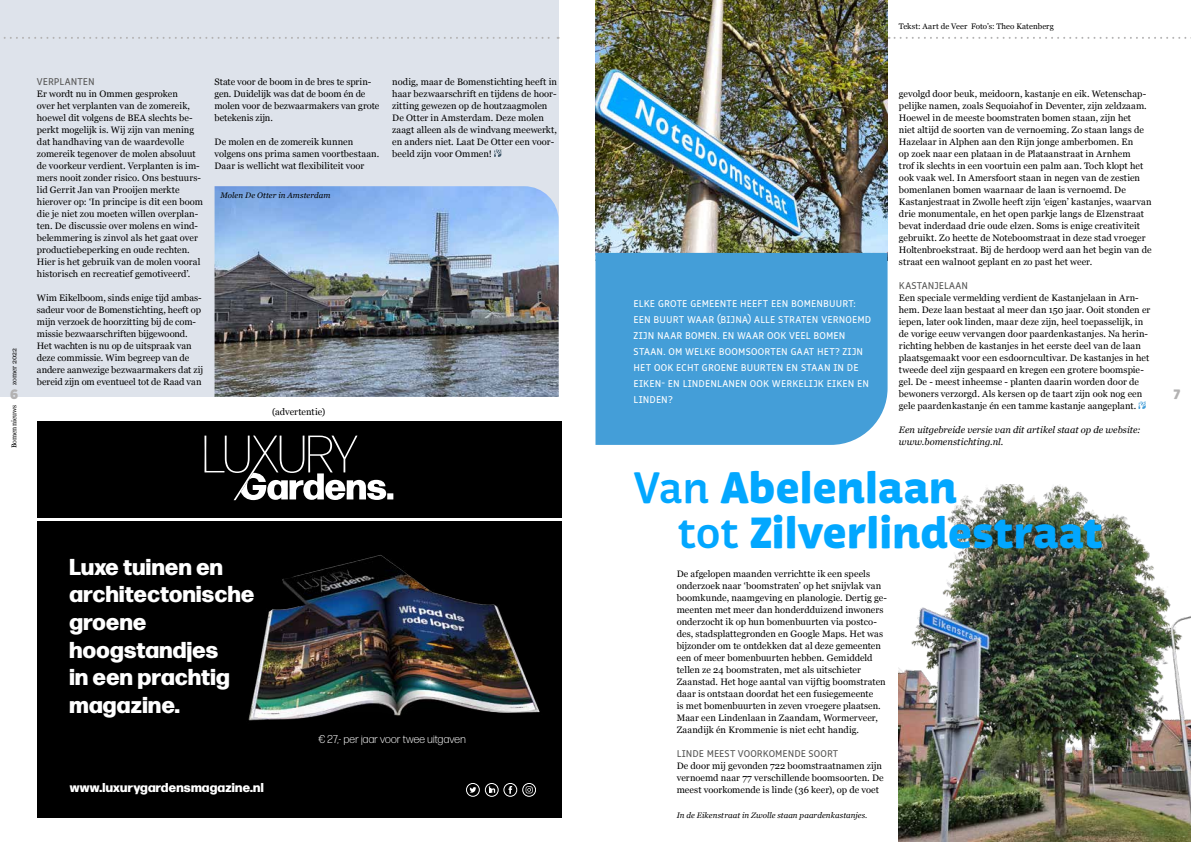
<style>
.page{position:relative;width:1191px;height:842px;background:#fff}
.page>*{position:absolute;margin:0;border:0;box-sizing:border-box;transform-origin:0 0}
.t1{font:900 44.7px/44.7px "Respublika FY";letter-spacing:-.005em;color:#02a7ff}
.t2{font:800 23px/27.6px "Forma DJR Display";letter-spacing:.02em;color:#fff}
.t3{font:900 14px "Respublika FY";color:#b3b2b2}
.t4{font:800 12.9px "Forma DJR Display";letter-spacing:.02em;color:#fff}
.t5{font:300 11.4px "Forma DJR Display";letter-spacing:.03em;color:#fff}
.t6{font:10px/16px "Respublika FY";letter-spacing:.015em;color:#fff}
.t7{font:10px "Respublika FY";letter-spacing:.005em;color:#575756}
.t8{font:9.4px/12px "Georgia";color:#000}
.t9{font:italic 9.4px/12px "Georgia";letter-spacing:.005em;color:#000}
.t10{font:italic 8px "Georgia";letter-spacing:.005em;color:#000}
.t11{font:8px "Georgia";letter-spacing:.005em;color:#000}
.t12{font:7px "Georgia";color:#000}
.s1{font-weight:700}
</style>
<div class="page">
<div style="left:0;top:0;width:558px;height:397px;background:#dee3eb"></div>
<img style="left:899px;top:485px;width:292px;height:357px">
<img style="left:595px;top:0;width:292px;height:253px">
<img style="left:214px;top:186px;width:344px;height:211px">
<div style="left:595px;top:253px;width:292px;height:192px;background:#449ed8"></div>
<svg style="left:1138px;top:402px;width:7px;height:7px"></svg>
<svg style="left:494px;top:150px;width:7px;height:7px"></svg>
<svg style="left:3px;top:37px;width:555px;height:2px"></svg>
<svg style="left:888px;top:37px;width:303px;height:2px"></svg>
<div style="left:37px;top:421px;width:524px;height:397px;background:#000"></div>
<div style="left:485px;top:783px;width:13px;height:13px;border:1px solid #fff;border-radius:50%"></div>
<svg style="left:489px;top:786px;width:6px;height:7px"></svg>
<div style="left:466px;top:783px;width:13px;height:13px;border:1px solid #fff;border-radius:50%"></div>
<svg style="left:469px;top:787px;width:7px;height:6px"></svg>
<div style="left:503px;top:783px;width:14px;height:13px;border:1px solid #fff;border-radius:50%"></div>
<svg style="left:508px;top:786px;width:4px;height:8px"></svg>
<div style="left:522px;top:783px;width:14px;height:13px;border:1px solid #fff;border-radius:50%"></div>
<svg style="left:525px;top:786px;width:7px;height:7px"></svg>
<svg style="left:204px;top:436px;width:189px;height:64px"></svg>
<hr style="left:37px;top:518px;width:524px;height:2px;background:#fff">
<img style="left:235px;top:520px;width:316px;height:201px">
<p class="t11" style="left:899px;top:20px;width:156px">Tekst: Aart de Veer Foto’s: Theo Katenberg</p>
<p class="t8" style="left:214px;top:75px;width:166px">State voor de boom in de bres te sprin&shy;gen. Duidelijk was dat de boom én de molen voor de bezwaarmakers van grote betekenis zijn.</p>
<p class="t8" style="left:214px;top:135px;width:166px">De molen en de zomereik kunnen volgens ons prima samen voortbestaan.<br>Daar is wellicht wat flexibiliteit voor</p>
<p class="t8" style="left:392px;top:75px;width:166px">nodig, maar de Bomenstichting heeft in haar bezwaarschrift en tijdens de hoor&shy;zitting gewezen op de houtzaagmolen De Otter in Amsterdam. Deze molen zaagt alleen als de windvang meewerkt, en anders niet. Laat De Otter een voor&shy;beeld zijn voor Ommen!</p>
<p class="t7" style="left:37px;top:75px;width:59px">VERPLANTEN</p>
<p class="t8" style="left:37px;top:87px;width:168px">Er wordt nu in Ommen gesproken<br>over het verplanten van de zomereik, hoewel dit volgens de BEA slechts be&shy;perkt mogelijk is. Wij zijn van mening dat handhaving van de waardevolle zomereik tegenover de molen absoluut de voorkeur verdient. Verplanten is im&shy;mers nooit zonder risico. Ons bestuurs&shy;lid Gerrit Jan van Prooijen merkte hierover op: ‘In principe is dit een boom die je niet zou moeten willen overplan&shy;ten. De discussie over molens en wind&shy;belemmering is zinvol als het gaat over productiebeperking en oude rechten.<br>Hier is het gebruik van de molen vooral historisch en recreatief gemotiveerd’.</p>
<p class="t8" style="left:37px;top:291px;width:168px">Wim Eikelboom, sinds enige tijd ambas&shy;sadeur voor de Bomenstichting, heeft op mijn verzoek de hoorzitting bij de com&shy;missie bezwaarschriften bijgewoond.<br>Het wachten is nu op de uitspraak van deze commissie. Wim begreep van de andere aanwezige bezwaarmakers dat zij bereid zijn om eventueel tot de Raad van</p>
<p class="t8" style="left:899px;top:87px;width:254px">gevolgd door beuk, meidoorn, kastanje en eik. Wetenschap&shy;pelijke namen, zoals Sequoiahof in Deventer, zijn zeldzaam.<br>Hoewel in de meeste boomstraten bomen staan, zijn het<br>niet altijd de soorten van de vernoeming. Zo staan langs de Hazelaar in Alphen aan den Rijn jonge amberbomen. En<br>op zoek naar een plataan in de Plataanstraat in Arnhem<br>trof ik slechts in een voortuin een palm aan. Toch klopt het ook vaak wel. In Amersfoort staan in negen van de zestien bomenlanen bomen waarnaar de laan is vernoemd. De Kastanjestraat in Zwolle heeft zijn ‘eigen’ kastanjes, waarvan drie monumentale, en het open parkje langs de Elzenstraat bevat inderdaad drie oude elzen. Soms is enige creativiteit gebruikt. Zo heette de Noteboomstraat in deze stad vroeger Holtenbroekstraat. Bij de herdoop werd aan het begin van de straat een walnoot geplant en zo past het weer.</p>
<p class="t7" style="left:899px;top:279px;width:71px">KASTANJELAAN</p>
<p class="t8" style="left:899px;top:291px;width:253px">Een speciale vermelding verdient de Kastanjelaan in Arn&shy;hem. Deze laan bestaat al meer dan 150 jaar. Ooit stonden er iepen, later ook linden, maar deze zijn, heel toepasselijk, in de vorige eeuw vervangen door paardenkastanjes. Na herin&shy;richting hebben de kastanjes in het eerste deel van de laan plaatsgemaakt voor een esdoorncultivar. De kastanjes in het tweede deel zijn gespaard en kregen een grotere boomspie&shy;gel. De - meest inheemse - planten daarin worden door de bewoners verzorgd. Als kersen op de taart zijn ook nog een gele paardenkastanje én een tamme kastanje aangeplant.</p>
<p class="t9" style="left:899px;top:423px;width:243px">Een uitgebreide versie van dit artikel staat op de website: www.bomenstichting.nl.</p>
<p class="t10" style="left:221px;top:190px;width:111px">Molen De Otter in Amsterdam</p>
<p class="t6" style="left:633px;top:296px;width:239px">ELKE GROTE GEMEENTE HEEFT EEN BOMENBUURT:<br>EEN BUURT WAAR (BIJNA) ALLE STRATEN VERNOEMD ZIJN NAAR BOMEN. EN WAAR OOK VEEL BOMEN STAAN. OM WELKE BOOMSOORTEN GAAT HET? ZIJN HET OOK ECHT GROENE BUURTEN EN STAAN IN DE EIKEN- EN LINDENLANEN OOK WERKELIJK EIKEN EN LINDEN?</p>
<p class="t12" style="left:9px;top:385px;width:39px;rotate:-90deg">zomer 2022</p>
<h3 class="t3" style="left:10px;top:385px;width:10px">6</h3>
<h3 class="t3" style="left:1173px;top:385px;width:8px">7</h3>
<p class="t12" style="left:9px;top:448px;width:45px;rotate:-90deg">Bomennieuws</p>
<p class="t8" style="left:272px;top:406px;width:54px">(advertentie)</p>
<h2 class="t2" style="left:69px;top:551px;width:186px">Luxe tuinen en architectonische groene hoogstandjes<br>in een prachtig magazine.</h2>
<h3 class="t4" style="left:70px;top:778px;width:195px">www.luxurygardensmagazine.nl</h3>
<p class="t5" style="left:318px;top:732px;width:149px">€ 27,- per jaar voor twee uitgaven</p>
<h1 class="t1" style="left:678px;top:469px;width:426px;text-indent:-45px"><span class="s1">Van</span> Abelenlaan<br><span class="s1">tot</span> Zilverlindestraat</h1>
<p class="t8" style="left:677px;top:567px;width:212px">De afgelopen maanden verrichtte ik een speels onderzoek naar ‘boomstraten’ op het snijvlak van boomkunde, naamgeving en planologie. Dertig ge&shy;meenten met meer dan honderdduizend inwoners onderzocht ik op hun bomenbuurten via postco&shy;des, stadsplattegronden en Google Maps. Het was bijzonder om te ontdekken dat al deze gemeenten een of meer bomenbuurten hebben. Gemiddeld tellen ze 24 boomstraten, met als uitschieter Zaanstad. Het hoge aantal van vijftig boomstraten daar is ontstaan doordat het een fusiegemeente<br>is met bomenbuurten in zeven vroegere plaatsen.<br>Maar een Lindenlaan in Zaandam, Wormerveer, Zaandijk én Krommenie is niet echt handig.</p>
<p class="t7" style="left:677px;top:747px;width:163px">LINDE MEEST VOORKOMENDE SOORT</p>
<p class="t8" style="left:677px;top:759px;width:208px">De door mij gevonden 722 boomstraatnamen zijn vernoemd naar 77 verschillende boomsoorten. De meest voorkomende is linde (36 keer), op de voet</p>
<p class="t10" style="left:677px;top:809px;width:192px">In de Eikenstraat in Zwolle staan paardenkastanjes.</p>
</div>
